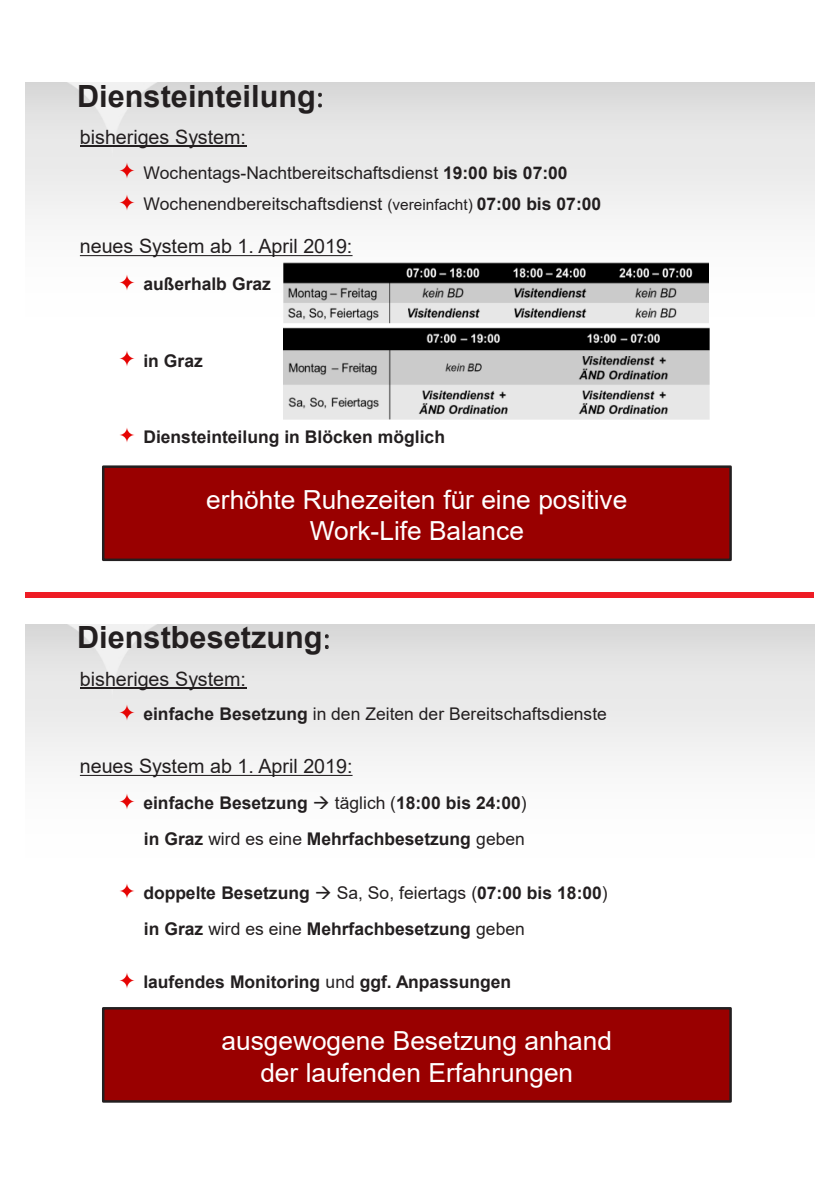
<style>
.page{position:relative;width:840px;height:1191px;background:#fff}
.page>*{position:absolute;margin:0;border:0;box-sizing:border-box;transform-origin:0 0}
.t1{font:700 30.6px "Arial";color:#231f20}
.t2{font:26.2px/31.6px "Arial";color:#fff;text-align:center}
.t3{font:19.6px "Arial";letter-spacing:-.005em;color:#231f20}
.t4{font:700 17.4px/35.8px "Arial";color:#231f20}
.t5{font:17.4px/31.6px "Arial";color:#231f20}
.s1{font-family:"Calibri";font-weight:300}
.s2{font-weight:700}
.s3{font-size:15.4px}
.s4{font-weight:400}
</style>
<div class="page">
<img style="left:26px;top:83px;width:787px;height:479px">
<div style="left:103px;top:467px;width:627px;height:93px;background:#900"></div>
<div style="left:102px;top:465px;width:629px;height:96px;border:2px solid #231f20"></div>
<hr style="left:80px;top:146px;width:166px;height:1px;background:#231f20">
<img style="left:119px;top:163px;width:16px;height:16px">
<img style="left:119px;top:194px;width:16px;height:16px">
<svg style="left:80px;top:255px;width:272px;height:1px"></svg>
<img style="left:119px;top:275px;width:16px;height:15px">
<img style="left:119px;top:351px;width:16px;height:16px">
<img style="left:119px;top:427px;width:16px;height:16px">
<svg style="left:318px;top:92px;width:4px;height:17px"></svg>
<img style="left:283px;top:262px;width:426px;height:161px">
<img style="left:26px;top:624px;width:787px;height:479px">
<div style="left:103px;top:1008px;width:627px;height:93px;background:#900"></div>
<div style="left:102px;top:1007px;width:629px;height:95px;border:2px solid #231f20"></div>
<hr style="left:80px;top:687px;width:166px;height:1px;background:#231f20">
<img style="left:119px;top:704px;width:16px;height:16px">
<svg style="left:80px;top:775px;width:272px;height:1px"></svg>
<img style="left:119px;top:793px;width:16px;height:16px">
<img style="left:119px;top:883px;width:16px;height:16px">
<img style="left:119px;top:972px;width:16px;height:16px">
<svg style="left:324px;top:634px;width:5px;height:16px"></svg>
<div style="left:26px;top:592px;width:787px;height:6px;background:#ee1c25"></div>
<p class="t1" style="left:77px;top:74px;width:248px">Diensteinteilung<span class="s1">:</span></p>
<p class="t3" style="left:80px;top:124px;width:168px">bisheriges System:</p>
<p class="t5" style="left:143px;top:157px;width:459px">Wochentags-Nachtbereitschaftsdienst <span class="s2">19:00 bis 07:00<br></span>Wochenendbereitschaftsdienst <span class="s3">(vereinfacht)</span> <span class="s2">07:00 bis 07:00</span></p>
<p class="t3" style="left:80px;top:233px;width:274px">neues System ab 1. April 2019:</p>
<p class="t4" style="left:143px;top:267px;width:129px">außerhalb Graz</p>
<p class="t4" style="left:143px;top:343px;width:61px">in Graz</p>
<p class="t4" style="left:143px;top:419px;width:303px">Diensteinteilung in Blöcken möglich</p>
<p class="t2" style="left:206px;top:483px;width:422px">erhöhte Ruhezeiten für eine positive<br>Work-Life Balance</p>
<p class="t1" style="left:77px;top:616px;width:255px">Dienstbesetzung<span class="s1">:</span></p>
<p class="t3" style="left:80px;top:665px;width:168px">bisheriges System:</p>
<p class="t5" style="left:143px;top:698px;width:465px"><span class="s2">einfache Besetzung</span> in den Zeiten der Bereitschaftsdienste</p>
<p class="t3" style="left:80px;top:752px;width:274px">neues System ab 1. April 2019:</p>
<p class="t4" style="left:143px;top:785px;width:384px">einfache Besetzung → <span class="s4">täglich (</span>18:00 bis 24:00<span class="s4">) </span>in Graz <span class="s4">wird es eine</span> Mehrfachbesetzung <span class="s4">geben</span></p>
<p class="t4" style="left:143px;top:875px;width:465px">doppelte Besetzung → <span class="s4">Sa, So, feiertags (</span>07:00 bis 18:00<span class="s4">) </span>in Graz <span class="s4">wird es eine</span> Mehrfachbesetzung <span class="s4">geben</span></p>
<p class="t4" style="left:143px;top:964px;width:369px">laufendes Monitoring <span class="s4">und</span> ggf. Anpassungen</p>
<p class="t2" style="left:221px;top:1025px;width:392px">ausgewogene Besetzung anhand der laufenden Erfahrungen</p>
</div>
